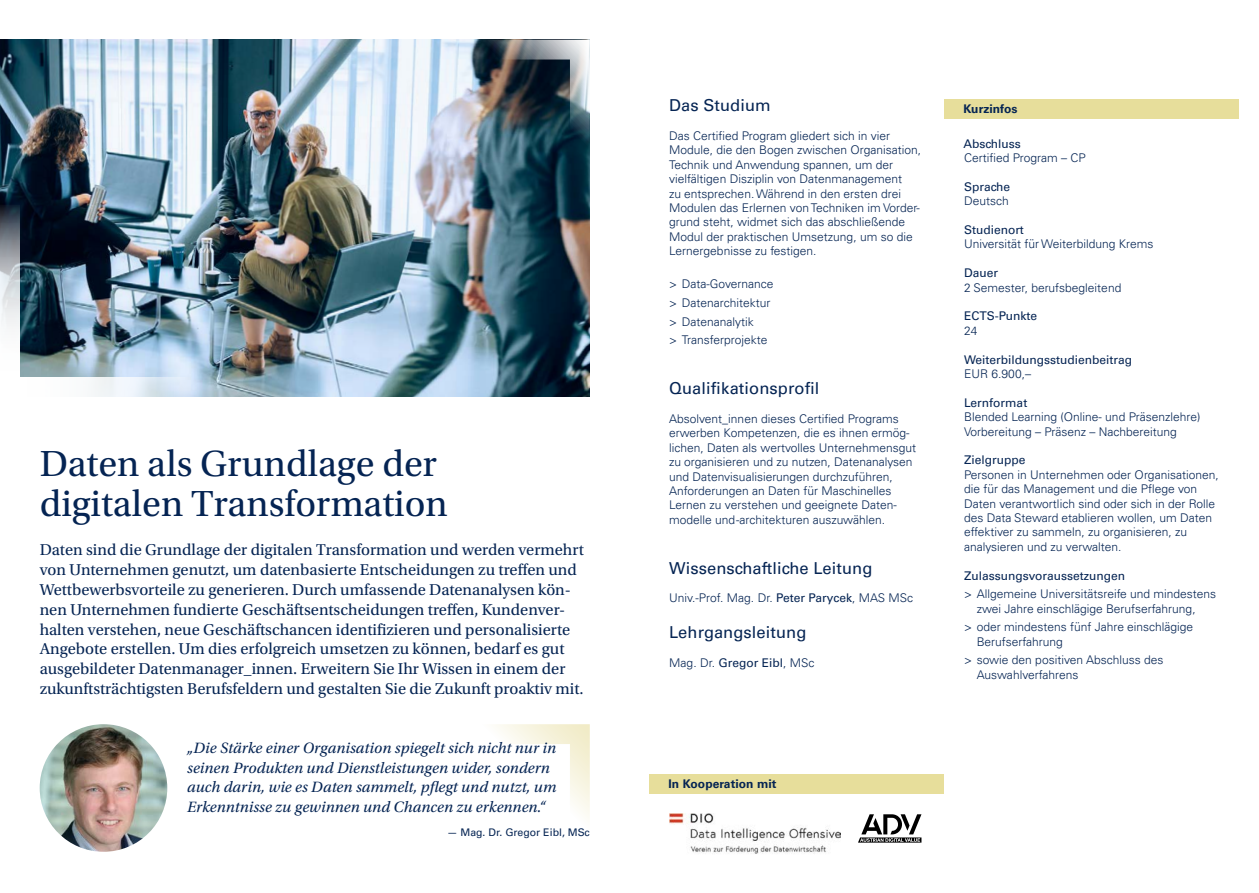
<style>
.page{position:relative;width:1259px;height:893px;background:#fff}
.page>*{position:absolute;margin:0;border:0;box-sizing:border-box;transform-origin:0 0}
.Headline{font:38.25px/39.8px "Utopia Std";color:#052453}
.Lead-in{font:16.5px/19.8px "Utopia Std";color:#052453}
.Zwischenüberschrift{font:16.5px "Univers LT Pro 55 Roman";letter-spacing:.005em;color:#052453}
.Zitat{font:italic 15.75px/19.5px "Utopia Std";letter-spacing:.005em;color:#052453}
.Fließtext{font:300 12px/14.4px "Univers LT Pro 45";color:#052453}
.Fließtext_Aufzählung{font:300 12px/14.4px "Univers LT Pro 45";color:#052453}
.Fließtext-2{font:12px "Univers LT Pro 55 Roman";color:#052453}
.Zwischentitel_Balken_dunkelblau{font:700 12px "Univers LT Pro 65";letter-spacing:.005em;color:#052453}
.Zitat_Name{font:10.5px "Univers LT Pro 55 Roman";color:#052453}
.s1{font-family:"Univers LT Pro 55 Roman";font-weight:400}
</style>
<div class="page">
<svg style="left:496px;top:724px;width:94px;height:94px"></svg>
<img style="left:0;top:40px;width:590px;height:357px">
<svg style="left:0;top:156px;width:20px;height:221px"></svg>
<svg style="left:0;top:377px;width:241px;height:20px"></svg>
<img style="left:482px;top:40px;width:108px;height:107px">
<div style="left:944px;top:99px;width:295px;height:20px;background:#e7de9b"></div>
<img style="left:40px;top:724px;width:127px;height:128px;border-radius:64px">
<div style="left:649px;top:774px;width:295px;height:20px;background:#e7de9b"></div>
<img style="left:669px;top:814px;width:171px;height:40px">
<svg style="left:858px;top:814px;width:63px;height:29px"></svg>
<h2 class="Headline" style="left:40px;top:445px;width:410px">Daten als Grundlage der digitalen Transformation</h2>
<h3 class="Lead-in" style="left:40px;top:540px;width:545px">Daten sind die Grundlage der digitalen Transformation und werden vermehrt von Unternehmen genutzt, um datenbasierte Entscheidungen zu treffen und Wettbewerbsvorteile zu generieren. Durch umfassende Datenanalysen kön&shy;nen Unternehmen fundierte Geschäftsentscheidungen treffen, Kundenver&shy;halten verstehen, neue Geschäftschancen identifizieren und personalisierte Angebote erstellen. Um dies erfolgreich umsetzen zu können, bedarf es gut ausgebildeter Datenmanager_innen. Erweitern Sie Ihr Wissen in einem der zukunftsträchtigsten Berufsfeldern und gestalten Sie die Zukunft proaktiv mit.</h3>
<p class="Zitat" style="left:187px;top:739px;width:371px">„Die Stärke einer Organisation spiegelt sich nicht nur in seinen Produkten und Dienstleistungen wider, sondern auch darin, wie es Daten sammelt, pflegt und nutzt, um Erkenntnisse zu gewinnen und Chancen zu erkennen.“</p>
<p class="Zitat_Name" style="left:447px;top:824px;width:144px">— Mag. Dr. Gregor Eibl, MSc</p>
<h3 class="Zwischenüberschrift" style="left:669px;top:94px;width:103px">Das Studium</h3>
<p class="Fließtext" style="left:669px;top:128px;width:253px">Das Certified Program gliedert sich in vier Module, die den Bogen zwischen Organisation, Technik und Anwendung spannen, um der vielfältigen Disziplin von Datenmanagement<br>zu entsprechen. Während in den ersten drei Modulen das Erlernen von Techniken im Vorder&shy;grund steht, widmet sich das abschließende Modul der praktischen Umsetzung, um so die Lernergebnisse zu festigen.</p>
<p class="Fließtext_Aufzählung" style="left:669px;top:277px;width:106px">&gt; Data-Governance</p>
<p class="Fließtext_Aufzählung" style="left:669px;top:295px;width:103px">&gt; Datenarchitektur</p>
<p class="Fließtext_Aufzählung" style="left:669px;top:314px;width:86px">&gt; Datenanalytik</p>
<p class="Fließtext_Aufzählung" style="left:669px;top:333px;width:100px">&gt; Transferprojekte</p>
<h3 class="Zwischenüberschrift" style="left:669px;top:377px;width:152px">Qualifikationsprofil</h3>
<p class="Fließtext" style="left:669px;top:411px;width:248px">Absolvent_innen dieses Certified Programs erwerben Kompetenzen, die es ihnen ermög&shy;lichen, Daten als wertvolles Unternehmensgut zu organisieren und zu nutzen, Datenanalysen und Datenvisualisierungen durchzuführen, Anforderungen an Daten für Maschinelles Lernen zu verstehen und geeignete Daten&shy;modelle und -architekturen auszuwählen.</p>
<h3 class="Zwischenüberschrift" style="left:669px;top:556px;width:205px">Wissenschaftliche Leitung</h3>
<p class="Fließtext" style="left:669px;top:591px;width:245px">Univ.-Prof. Mag. Dr. <span class="s1">Peter Parycek</span>, MAS MSc</p>
<h3 class="Zwischenüberschrift" style="left:669px;top:620px;width:139px">Lehrgangsleitung</h3>
<p class="Fließtext" style="left:669px;top:655px;width:147px">Mag. Dr. <span class="s1">Gregor Eibl</span>, MSc</p>
<p class="Zwischentitel_Balken_dunkelblau" style="left:668px;top:775px;width:109px">In Kooperation mit</p>
<p class="Zwischentitel_Balken_dunkelblau" style="left:963px;top:101px;width:56px">Kurzinfos</p>
<p class="Fließtext-2" style="left:963px;top:135px;width:59px">Abschluss</p>
<p class="Fließtext" style="left:964px;top:150px;width:123px">Certified Program – CP</p>
<p class="Fließtext-2" style="left:964px;top:178px;width:48px">Sprache</p>
<p class="Fließtext" style="left:964px;top:193px;width:46px">Deutsch</p>
<p class="Fließtext-2" style="left:964px;top:221px;width:61px">Studienort</p>
<p class="Fließtext" style="left:964px;top:237px;width:191px">Universität für Weiterbildung Krems</p>
<p class="Fließtext-2" style="left:964px;top:265px;width:36px">Dauer</p>
<p class="Fließtext" style="left:964px;top:280px;width:159px">2 Semester, berufsbegleitend</p>
<p class="Fließtext-2" style="left:964px;top:308px;width:75px">ECTS-Punkte</p>
<p class="Fließtext" style="left:964px;top:323px;width:15px">24</p>
<p class="Fließtext-2" style="left:964px;top:351px;width:170px">Weiterbildungsstudienbeitrag</p>
<p class="Fließtext" style="left:964px;top:366px;width:68px">EUR 6.900,–</p>
<p class="Fließtext-2" style="left:964px;top:394px;width:65px">Lernformat</p>
<p class="Fließtext" style="left:964px;top:409px;width:238px">Blended Learning (Online- und Präsenzlehre)<br>Vorbereitung – Präsenz – Nachbereitung</p>
<p class="Fließtext-2" style="left:964px;top:452px;width:63px">Zielgruppe</p>
<p class="Fließtext" style="left:964px;top:467px;width:256px">Personen in Unternehmen oder Organisationen, die für das Management und die Pflege von Daten verantwortlich sind oder sich in der Rolle des Data Steward etablieren wollen, um Daten effektiver zu sammeln, zu organisieren, zu analysieren und zu verwalten.</p>
<p class="Fließtext-2" style="left:964px;top:567px;width:163px">Zulassungsvoraussetzungen</p>
<p class="Fließtext_Aufzählung" style="left:977px;top:586px;width:241px;text-indent:-13px">&gt; Allgemeine Universitätsreife und mindestens zwei Jahre einschlägige Berufserfahrung,</p>
<p class="Fließtext_Aufzählung" style="left:977px;top:620px;width:218px;text-indent:-13px">&gt; oder mindestens fünf Jahre einschlägige<br>Berufserfahrung</p>
<p class="Fließtext_Aufzählung" style="left:977px;top:653px;width:188px;text-indent:-13px">&gt; sowie den positiven Abschluss des<br>Auswahlverfahrens</p>
</div>
